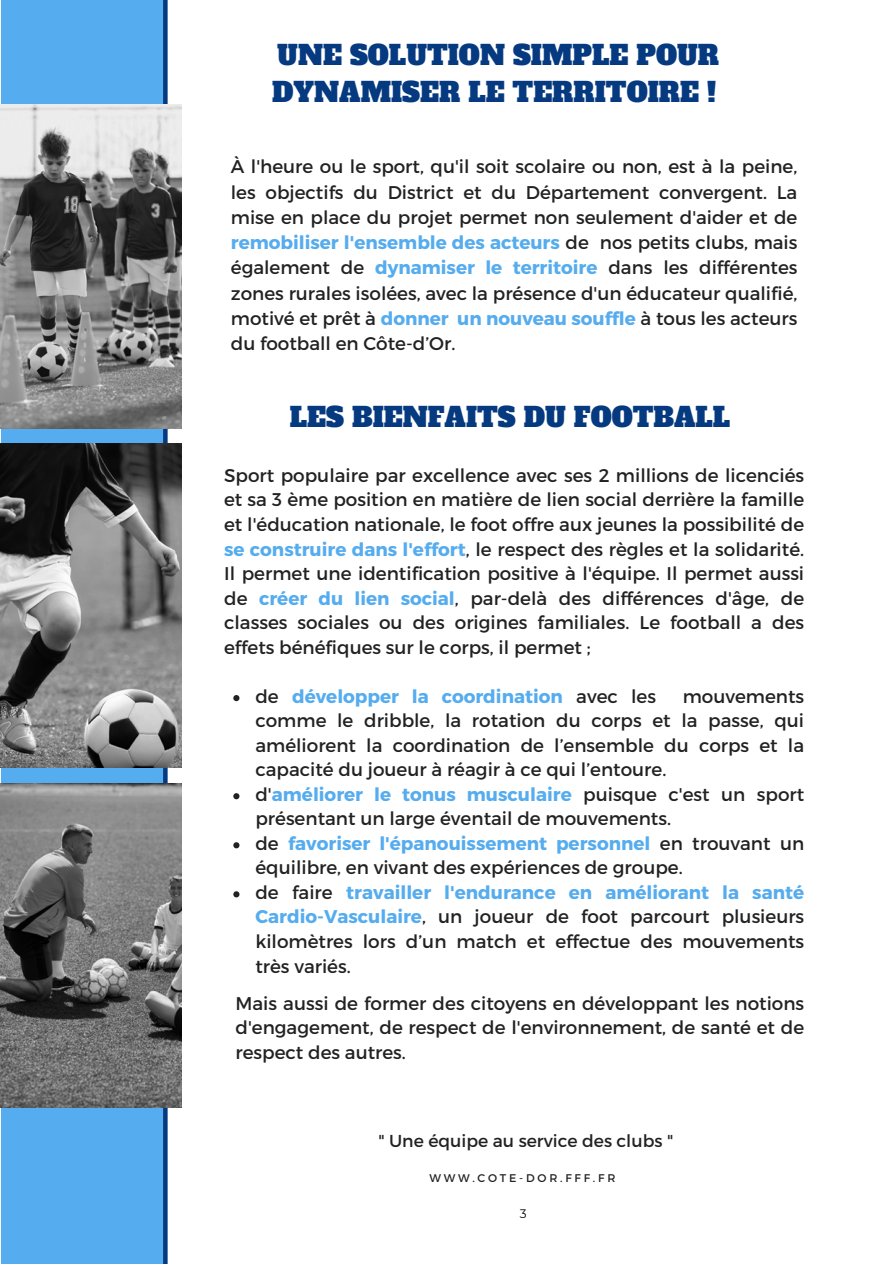
<style>
.page{position:relative;width:894px;height:1264px;background:#fff}
.page>*{position:absolute;margin:0;border:0;box-sizing:border-box;transform-origin:0 0}
.t1{font:26.55px/36.8px "Alfa Slab One";color:#063a80}
.t2{font:18.45px/24.5px "Montserrat";color:#222;text-align:justify}
.t3{font:700 18.45px "Montserrat";color:#55acee}
.t4{font:17.25px "Montserrat";color:#222}
.t5{font:12.3px "Montserrat";color:#000}
.t6{font:11.1px "Montserrat";letter-spacing:.25em;color:#222}
.s1{font-weight:700;color:#55acee}
.s2{font-weight:400;color:#222}
</style>
<div class="page">
<div style="left:2px;top:0;width:164px;height:1263px;background:#55acee"></div>
<svg style="left:163px;top:0;width:4px;height:1263px"></svg>
<img style="left:0;top:104px;width:181px;height:324px">
<img style="left:0;top:443px;width:181px;height:324px">
<img style="left:0;top:783px;width:181px;height:324px">
<svg style="left:233px;top:695px;width:6px;height:6px"></svg>
<svg style="left:233px;top:793px;width:6px;height:6px"></svg>
<svg style="left:233px;top:842px;width:6px;height:6px"></svg>
<svg style="left:233px;top:891px;width:6px;height:6px"></svg>
<p class="t1" style="left:272px;top:37px;width:448px">UNE SOLUTION SIMPLE POUR<br>DYNAMISER LE TERRITOIRE !</p>
<h1 class="t2" style="left:231px;top:153px;width:568px;line-height:25.2px">À l'heure ou le sport, qu'il soit scolaire ou non, est à la peine, les objectifs du District et du Département convergent. La mise en place du projet permet non seulement d'aider et de <span class="s1">remobiliser l'ensemble des acteurs</span> de nos petits clubs, mais également de <span class="s1">dynamiser le territoire</span> dans les différentes zones rurales isolées, avec la présence d'un éducateur qualifié, motivé et prêt à <span class="s1">donner un nouveau souffle</span> à tous les acteurs du football en Côte-d’Or.</h1>
<h2 class="t1" style="left:290px;top:399px;width:442px">LES BIENFAITS DU FOOTBALL</h2>
<p class="t2" style="left:224px;top:462px;width:581px">Sport populaire par excellence avec ses 2 millions de licenciés et sa 3 ème position en matière de lien social derrière la famille et l'éducation nationale, le foot offre aux jeunes la possibilité de <span class="s1">se construire dans l'effort</span>, le respect des règles et la solidarité.<br>Il permet une identification positive à l'équipe. Il permet aussi de <span class="s1">créer du lien social</span>, par-delà des différences d'âge, de classes sociales ou des origines familiales. Le football a des effets bénéfiques sur le corps, il permet ;</p>
<p class="t3" style="left:255px;top:684px;width:402px"><span class="s2">de</span> développer la coordination <span class="s2">avec les</span></p>
<p class="t2" style="left:255px;top:683px;width:550px;text-indent:427px">mouvements comme le dribble, la rotation du corps et la passe, qui améliorent la coordination de l’ensemble du corps et la</p>
<p class="t2" style="left:255px;top:756px;width:550px;text-align:left">capacité du joueur à réagir à ce qui l’entoure.<br>d'<span class="s1">améliorer le tonus musculaire</span> puisque c'est un sport présentant un large éventail de mouvements.<br>de <span class="s1">favoriser l'épanouissement personnel</span> en trouvant un</p>
<p class="t2" style="left:255px;top:854px;width:550px;text-align:left">équilibre, en vivant des expériences de groupe.<br>de faire <span class="s1">travailler l'endurance en améliorant la santé<br>Cardio-Vasculaire</span>, un joueur de foot parcourt plusieurs</p>
<h2 class="t2" style="left:255px;top:928px;width:550px">kilomètres lors d’un match et effectue des mouvements très variés.</h2>
<h2 class="t2" style="left:235px;top:990px;width:570px">Mais aussi de former des citoyens en développant les notions d'engagement, de respect de l'environnement, de santé et de respect des autres.</h2>
<h1 class="t4" style="left:378px;top:1129px;width:296px">" Une équipe au service des clubs "</h1>
<h2 class="t6" style="left:429px;top:1170px;width:187px">WWW.COTE-DOR.FFF.FR</h2>
<p class="t5" style="left:519px;top:1205px;width:8px">3</p>
</div>
